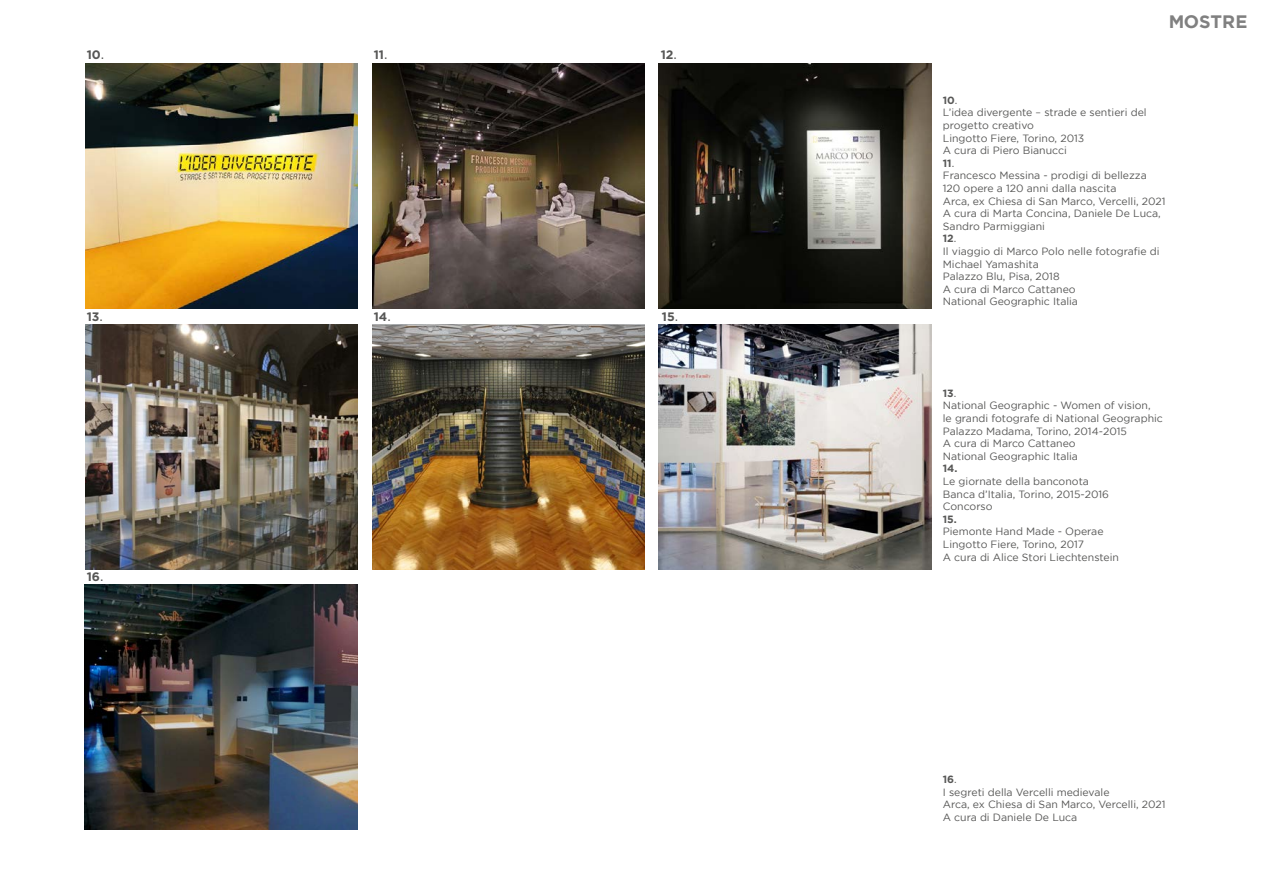
<style>
.page{position:relative;width:1263px;height:893px;background:#fff}
.page>*{position:absolute;margin:0;border:0;box-sizing:border-box;transform-origin:0 0}
.t1{font:700 18px "Gotham";color:#000}
.t2{font:700 12.3px "Gotham";color:#575756}
.t3{font:10.5px/12.6px "Gotham";color:#575756}
.t4{font:700 10.5px "Gotham";color:#575756}
.t5{font:700 10.5px "Gotham";color:#575756}
.s1{font-weight:400;font-size:13.95px}
.s2{font-weight:700}
</style>
<div class="page">
<img style="left:85px;top:64px;width:272px;height:245px">
<img style="left:659px;top:325px;width:272px;height:244px">
<img style="left:372px;top:64px;width:272px;height:245px">
<img style="left:659px;top:64px;width:272px;height:245px">
<img style="left:84px;top:584px;width:273px;height:245px">
<img style="left:372px;top:325px;width:272px;height:244px">
<img style="left:85px;top:325px;width:272px;height:244px">
<p class="t2" style="left:87px;top:48px;width:19px">10<span class="s1">.</span></p>
<p class="t2" style="left:661px;top:48px;width:18px">12<span class="s1">.</span></p>
<p class="t2" style="left:374px;top:48px;width:15px">11<span class="s1">.</span></p>
<p class="t2" style="left:87px;top:309px;width:18px">13<span class="s1">.</span></p>
<p class="t2" style="left:87px;top:569px;width:18px">16<span class="s1">.</span></p>
<p class="t2" style="left:374px;top:309px;width:19px">14<span class="s1">.</span></p>
<p class="t2" style="left:662px;top:309px;width:18px">15<span class="s1">.</span></p>
<h1 class="t1" style="left:1168px;top:11px;width:81px">MOSTRE</h1>
<p class="t3" style="left:943px;top:94px;width:224px"><span class="s2">10</span>.<br>L’idea divergente – strade e sentieri del progetto creativo<br>Lingotto Fiere, Torino, 2013<br>A cura di Piero Bianucci<br><span class="s2">11</span>.<br>Francesco Messina - prodigi di bellezza<br>120 opere a 120 anni dalla nascita<br>Arca, ex Chiesa di San Marco, Vercelli, 2021<br>A cura di Marta Concina, Daniele De Luca,<br>Sandro Parmiggiani<br><span class="s2">12</span>.<br>Il viaggio di Marco Polo nelle fotografie di<br>Michael Yamashita<br>Palazzo Blu, Pisa, 2018<br>A cura di Marco Cattaneo<br>National Geographic Italia</p>
<p class="t3" style="left:943px;top:387px;width:221px"><span class="s2">13</span>.<br>National Geographic - Women of vision,<br>le grandi fotografe di National Geographic<br>Palazzo Madama, Torino, 2014-2015<br>A cura di Marco Cattaneo<br>National Geographic Italia</p>
<p class="t4" style="left:943px;top:463px;width:16px">14.</p>
<p class="t3" style="left:943px;top:475px;width:168px">Le giornate della banconota<br>Banca d’Italia, Torino, 2015-2016<br>Concorso</p>
<p class="t5" style="left:943px;top:513px;width:16px">15.</p>
<p class="t3" style="left:943px;top:525px;width:178px">Piemonte Hand Made - Operae<br>Lingotto Fiere, Torino, 2017<br>A cura di Alice Stori Liechtenstein</p>
<p class="t3" style="left:943px;top:773px;width:224px"><span class="s2">16</span>.<br>I segreti della Vercelli medievale<br>Arca, ex Chiesa di San Marco, Vercelli, 2021<br>A cura di Daniele De Luca</p>
</div>
